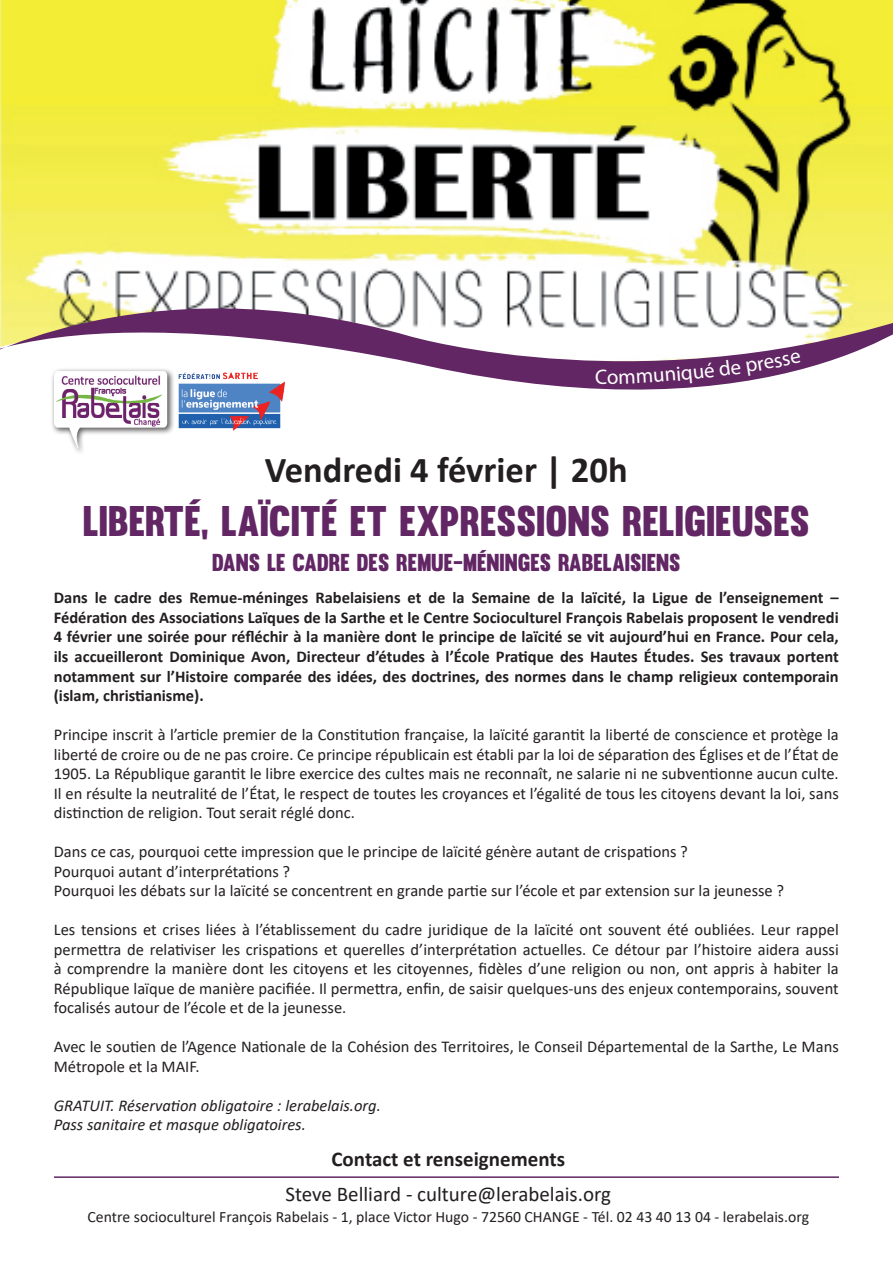
<style>
.page{position:relative;width:893px;height:1263px;background:#fff}
.page>*{position:absolute;margin:0;border:0;box-sizing:border-box;transform-origin:0 0}
.t1{font:42px "Muro";color:#612663}
.t2{font:700 36.6px "Calibri";color:#231f20}
.t3{font:24px "Muro";color:#612663}
.t4{font:21px "Calibri";color:#231f20}
.t5{font:700 21px "Calibri";color:#231f20}
.t6{font:21px "Myriad Pro";color:#fff}
.t7{font:16.5px/19.5px "Calibri";color:#231f20;text-align:justify}
.t8{font:700 16.5px/19.5px "Calibri";color:#231f20;text-align:justify}
.t9{font:italic 16.5px/19.5px "Calibri";color:#231f20}
.t10{font:15.75px "Calibri";color:#231f20}
</style>
<div class="page">
<img style="left:0;top:0;width:893px;height:259px">
<svg style="left:0;top:259px;width:893px;height:131px"></svg>
<hr style="left:54px;top:1176px;width:785px;height:2px;background:#612663">
<div style="left:50px;top:367px;width:125px;height:89px;background:#231f20;opacity:.75"></div>
<svg style="left:54px;top:371px;width:113px;height:78px"></svg>
<img style="left:56px;top:375px;width:105px;height:52px">
<img style="left:178px;top:372px;width:106px;height:59px">
<svg style="left:608px;top:352px;width:193px;height:32px"></svg>
<p class="t6" style="left:595px;top:364px;width:14px">C</p>
<h2 class="t2" style="left:265px;top:444px;width:364px">Vendredi 4 février | 20h</h2>
<h1 class="t1" style="left:83px;top:496px;width:728px">LIBERTÉ, LAÏCITÉ ET EXPRESSIONS RELIGIEUSES</h1>
<h3 class="t3" style="left:212px;top:548px;width:470px">DANS LE CADRE DES REMUE-MÉNINGES RABELAISIENS</h3>
<p class="t8" style="left:54px;top:588px;width:786px">Dans le cadre des Remue-méninges Rabelaisiens et de la Semaine de la laïcité, la Ligue de l’enseignement – Fédération des Associations Laïques de la Sarthe et le Centre Socioculturel François Rabelais proposent le vendredi 4 février une soirée pour réfléchir à la manière dont le principe de laïcité se vit aujourd’hui en France. Pour cela, ils accueilleront Dominique Avon, Directeur d’études à l’École Pratique des Hautes Études. Ses travaux portent notamment sur l’Histoire comparée des idées, des doctrines, des normes dans le champ religieux contemporain (islam, christianisme).</p>
<p class="t7" style="left:54px;top:724px;width:786px">Principe inscrit à l’article premier de la Constitution française, la laïcité garantit la liberté de conscience et protège la liberté de croire ou de ne pas croire. Ce principe républicain est établi par la loi de séparation des Églises et de l’État de 1905. La République garantit le libre exercice des cultes mais ne reconnaît, ne salarie ni ne subventionne aucun culte.<br>Il en résulte la neutralité de l’État, le respect de toutes les croyances et l’égalité de tous les citoyens devant la loi, sans distinction de religion. Tout serait réglé donc.</p>
<p class="t7" style="left:54px;top:841px;width:732px;text-align:left">Dans ce cas, pourquoi cette impression que le principe de laïcité génère autant de crispations ?<br>Pourquoi autant d’interprétations ?<br>Pourquoi les débats sur la laïcité se concentrent en grande partie sur l’école et par extension sur la jeunesse ?</p>
<p class="t7" style="left:54px;top:919px;width:786px">Les tensions et crises liées à l’établissement du cadre juridique de la laïcité ont souvent été oubliées. Leur rappel permettra de relativiser les crispations et querelles d’interprétation actuelles. Ce détour par l’histoire aidera aussi à comprendre la manière dont les citoyens et les citoyennes, fidèles d’une religion ou non, ont appris à habiter la République laïque de manière pacifiée. Il permettra, enfin, de saisir quelques-uns des enjeux contemporains, souvent focalisés autour de l’école et de la jeunesse.</p>
<p class="t7" style="left:54px;top:1036px;width:786px">Avec le soutien de l’Agence Nationale de la Cohésion des Territoires, le Conseil Départemental de la Sarthe, Le Mans<br>Métropole et la MAIF.</p>
<p class="t9" style="left:54px;top:1095px;width:329px">GRATUIT. Réservation obligatoire : lerabelais.org.<br>Pass sanitaire et masque obligatoires.</p>
<p class="t5" style="left:332px;top:1144px;width:235px">Contact et renseignements</p>
<p class="t4" style="left:285px;top:1179px;width:327px">Steve Belliard - culture@lerabelais.org</p>
<p class="t10" style="left:88px;top:1205px;width:723px">Centre socioculturel François Rabelais - 1, place Victor Hugo - 72560 CHANGE - Tél. 02 43 40 13 04 - lerabelais.org</p>
</div>
